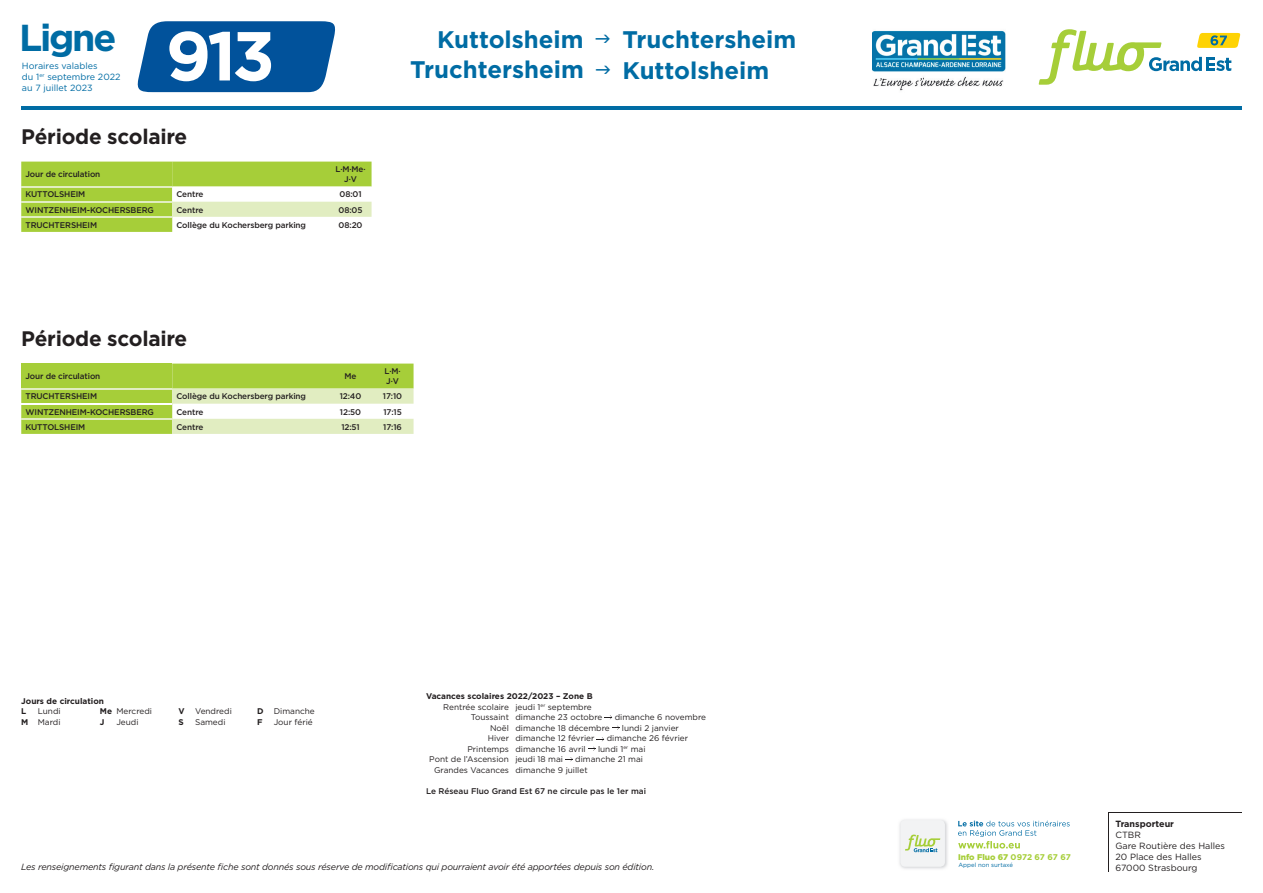
<style>
.page{position:relative;width:1263px;height:893px;background:#fff}
.page>*{position:absolute;margin:0;border:0;box-sizing:border-box;transform-origin:0 0}
.t1{font:700 37.5px "Gotham";letter-spacing:-.06em;color:#006ca4}
.t2{font:700 24px "Gotham";color:#006ca4}
.t3{font:700 21px "Gotham";letter-spacing:-.01em;color:#231f20}
.t4{font:italic 9px "Gotham";letter-spacing:-.02em;color:#231f20}
.t5{font:9px/10.8px "Gotham";color:#231f20}
.t6{font:9px/10.8px "Gotham";color:#006ca4}
.t7{font:700 9px "Gotham";color:#231f20}
.t8{font:8.25px/10.5px "Gotham";color:#231f20}
.t9{font:500 8.25px/9.9px "Gotham";letter-spacing:-.01em;color:#231f20;text-align:center}
.t10{font:700 8.25px/10.5px "Gotham";color:#231f20}
.t11{font:900 8.25px "Gotham";color:#a6ce39}
.t12{font:6px "Gotham";color:#006ca4}
.s1{font-size:69.15px;color:#fff}
.s2{font-weight:700}
</style>
<div class="page">
<hr style="left:21px;top:106px;width:1221px;height:3px;background:#006ca4">
<svg style="left:605px;top:715px;width:7px;height:4px"></svg>
<svg style="left:597px;top:737px;width:7px;height:4px"></svg>
<svg style="left:565px;top:757px;width:8px;height:4px"></svg>
<svg style="left:21px;top:162px;width:351px;height:70px"></svg>
<hr style="left:21px;top:186px;width:151px;height:1px;background:#e1edc1">
<hr style="left:21px;top:201px;width:151px;height:1px;background:#e1edc1">
<hr style="left:21px;top:216px;width:151px;height:2px;background:#e1edc1">
<svg style="left:21px;top:364px;width:393px;height:70px;background:#c3dd7b"></svg>
<hr style="left:21px;top:403px;width:151px;height:1px;background:#fff">
<hr style="left:21px;top:388px;width:151px;height:1px;background:#e1edc1">
<hr style="left:21px;top:418px;width:151px;height:2px;background:#e1edc1">
<img style="left:872px;top:30px;width:133px;height:61px">
<img style="left:899px;top:819px;width:49px;height:50px">
<div style="left:900px;top:820px;width:45px;height:47px;background:#f2f3f4;border-radius:5px"></div>
<svg style="left:905px;top:835px;width:35px;height:17px"></svg>
<svg style="left:958px;top:821px;width:112px;height:27px"></svg>
<hr style="left:1108px;top:812px;width:1px;height:60px;background:#231f20">
<hr style="left:1108px;top:812px;width:134px;height:1px;background:#231f20">
<svg style="left:1039px;top:29px;width:201px;height:56px"></svg>
<svg style="left:137px;top:21px;width:198px;height:71px;background:#135ea2"></svg>
<h1 class="t1" style="left:19px;top:13px;width:257px">Ligne <span class="s1">913</span></h1>
<h2 class="t2" style="left:622px;top:24px;width:175px">Truchtersheim</h2>
<h2 class="t2" style="left:437px;top:24px;width:148px">Kuttolsheim</h2>
<h2 class="t2" style="left:410px;top:54px;width:175px">Truchtersheim</h2>
<p class="t6" style="left:22px;top:60px;width:100px">Horaires valables<br>du 1<sup>er</sup> septembre 2022</p>
<h2 class="t2" style="left:623px;top:54px;width:148px">Kuttolsheim</h2>
<p class="t6" style="left:22px;top:82px;width:72px">au 7 juillet 2023</p>
<h3 class="t3" style="left:21px;top:123px;width:168px">Période scolaire</h3>
<p class="t9" style="left:26px;top:169px;width:76px">Jour de circulation</p>
<p class="t9" style="left:335px;top:164px;width:32px">L·M·Me·<br>J·V</p>
<p class="t9" style="left:26px;top:189px;width:61px">KUTTOLSHEIM</p>
<p class="t9" style="left:176px;top:189px;width:28px">Centre</p>
<p class="t9" style="left:339px;top:189px;width:24px">08:01</p>
<p class="t9" style="left:26px;top:205px;width:130px">WINTZENHEIM-KOCHERSBERG</p>
<p class="t9" style="left:176px;top:205px;width:28px">Centre</p>
<p class="t9" style="left:339px;top:205px;width:25px">08:05</p>
<p class="t9" style="left:26px;top:220px;width:73px">TRUCHTERSHEIM</p>
<p class="t9" style="left:176px;top:220px;width:131px">Collège du Kochersberg parking</p>
<p class="t9" style="left:339px;top:220px;width:25px">08:20</p>
<h3 class="t3" style="left:21px;top:325px;width:168px">Période scolaire</h3>
<p class="t9" style="left:26px;top:371px;width:76px">Jour de circulation</p>
<p class="t9" style="left:345px;top:371px;width:13px">Me</p>
<p class="t9" style="left:384px;top:366px;width:18px;text-align:left">L·M·<br>J·V</p>
<p class="t9" style="left:26px;top:391px;width:73px">TRUCHTERSHEIM</p>
<p class="t9" style="left:176px;top:391px;width:131px">Collège du Kochersberg parking</p>
<p class="t9" style="left:340px;top:391px;width:23px">12:40</p>
<p class="t9" style="left:383px;top:391px;width:21px">17:10</p>
<p class="t9" style="left:26px;top:407px;width:130px">WINTZENHEIM-KOCHERSBERG</p>
<p class="t9" style="left:176px;top:407px;width:28px">Centre</p>
<p class="t9" style="left:340px;top:407px;width:23px">12:50</p>
<p class="t9" style="left:383px;top:407px;width:20px">17:15</p>
<p class="t9" style="left:26px;top:422px;width:61px">KUTTOLSHEIM</p>
<p class="t9" style="left:176px;top:422px;width:28px">Centre</p>
<p class="t9" style="left:341px;top:422px;width:20px">12:51</p>
<p class="t9" style="left:383px;top:422px;width:20px">17:16</p>
<p class="t10" style="left:21px;top:696px;width:84px">Jours de circulation<br>L</p>
<p class="t8" style="left:21px;top:706px;width:41px;text-align:right">Lundi<br><span class="s2">M</span> Mardi</p>
<p class="t8" style="left:100px;top:706px;width:54px"><span class="s2">Me</span> Mercredi<br><span class="s2">J</span></p>
<p class="t8" style="left:116px;top:717px;width:24px">Jeudi</p>
<p class="t8" style="left:179px;top:706px;width:55px"><span class="s2">V</span> Vendredi<br><span class="s2">S</span></p>
<p class="t8" style="left:195px;top:717px;width:32px">Samedi</p>
<p class="t8" style="left:257px;top:706px;width:59px"><span class="s2">D</span> Dimanche<br><span class="s2">F</span></p>
<p class="t8" style="left:274px;top:717px;width:41px">Jour férié</p>
<p class="t10" style="left:426px;top:691px;width:168px">Vacances scolaires 2022/2023 – Zone B</p>
<p class="t8" style="left:443px;top:701px;width:150px">Rentrée scolaire jeudi 1<sup>er</sup> septembre</p>
<p class="t8" style="left:471px;top:712px;width:133px">Toussaint dimanche 23 octobre</p>
<p class="t8" style="left:615px;top:712px;width:93px">dimanche 6 novembre</p>
<p class="t8" style="left:490px;top:722px;width:121px">Noël dimanche 18 décembre</p>
<p class="t8" style="left:622px;top:722px;width:58px">lundi 2 janvier</p>
<p class="t8" style="left:488px;top:733px;width:108px">Hiver dimanche 12 février</p>
<p class="t8" style="left:607px;top:733px;width:83px">dimanche 26 février</p>
<p class="t8" style="left:467px;top:743px;width:120px">Printemps dimanche 16 avril</p>
<p class="t8" style="left:598px;top:743px;width:49px">lundi 1<sup>er</sup> mai</p>
<p class="t8" style="left:429px;top:754px;width:135px">Pont de l’Ascension jeudi 18 mai</p>
<p class="t8" style="left:434px;top:754px;width:210px;text-indent:141px">dimanche 21 mai<br>Grandes Vacances dimanche 9 juillet</p>
<p class="t9" style="left:426px;top:786px;width:222px">Le Réseau Fluo Grand Est 67 ne circule pas le 1er mai</p>
<p class="t7" style="left:1115px;top:818px;width:60px">Transporteur</p>
<p class="t5" style="left:1115px;top:829px;width:111px">CTBR<br>Gare Routière des Halles<br>20 Place des Halles</p>
<p class="t11" style="left:958px;top:851px;width:114px">Info Fluo 67 <span class="s2">0972 67 67 67</span></p>
<p class="t12" style="left:958px;top:860px;width:56px">Appel non surtaxé</p>
<p class="t4" style="left:21px;top:861px;width:635px">Les renseignements figurant dans la présente fiche sont donnés sous réserve de modifications qui pourraient avoir été apportées depuis son édition.</p>
<p class="t5" style="left:1115px;top:862px;width:84px">67000 Strasbourg</p>
</div>
